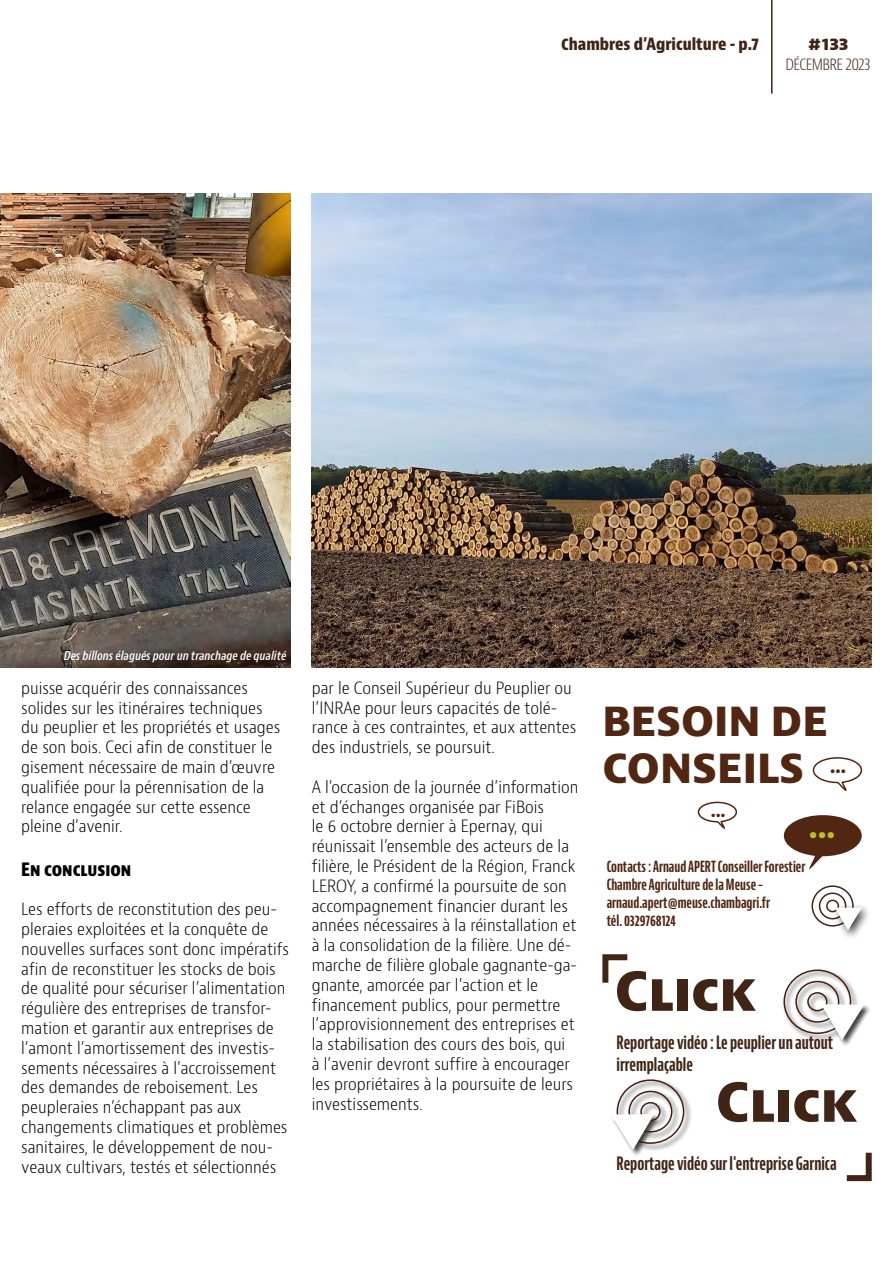
<style>
.page{position:relative;width:893px;height:1263px;background:#fff}
.page>*{position:absolute;margin:0;border:0;box-sizing:border-box;transform-origin:0 0}
.t1{font:800 52.5px "Bernina Sans";color:#402516}
.t2{font:800 39px/46.8px "Bernina Sans";color:#512613}
.t3{font:800 27px "Bernina Sans";color:#babf2f}
.t4{font:700 extra-condensed 18px/21.6px "Bernino Sans";color:#402516}
.t5{font:700 condensed 18px "Bernino Sans";color:#000}
.t6{font:300 condensed 16.5px/19.8px "Bernino Sans";color:#000}
.t7{font:700 condensed 16.5px "Bernino Sans";color:#402516}
.t8{font:300 condensed 16.5px "Bernino Sans";letter-spacing:-.04em;color:#402516}
.t9{font:800 16.5px "Bernino Sans";color:#402516}
.t10{font:700 extra-condensed 15px/18px "Bernino Sans";color:#512613}
.t11{font:italic 600 condensed 12px "Bernino Sans";color:#fff}
</style>
<div class="page">
<hr style="left:771px;top:0;width:1px;height:94px;background:#402516">
<div style="left:782px;top:968px;width:89px;height:79px;background:#000;opacity:.75"></div>
<svg style="left:783px;top:969px;width:81px;height:71px"></svg>
<div style="left:610px;top:1078px;width:82px;height:79px;background:#000;opacity:.75"></div>
<svg style="left:611px;top:1079px;width:74px;height:71px"></svg>
<svg style="left:602px;top:954px;width:26px;height:29px"></svg>
<svg style="left:846px;top:1152px;width:26px;height:30px"></svg>
<img style="left:312px;top:193px;width:560px;height:475px">
<svg style="left:784px;top:815px;width:78px;height:54px"></svg>
<div style="left:831px;top:902px;width:41px;height:38px;background:#000;opacity:.75"></div>
<svg style="left:811px;top:885px;width:51px;height:45px"></svg>
<img style="left:0;top:193px;width:291px;height:475px">
<svg style="left:812px;top:757px;width:51px;height:35px"></svg>
<svg style="left:697px;top:801px;width:41px;height:28px"></svg>
<p class="t7" style="left:561px;top:34px;width:200px">Chambres d’Agriculture - p.7</p>
<p class="t9" style="left:808px;top:33px;width:43px">#133</p>
<p class="t8" style="left:786px;top:54px;width:87px">DÉCEMBRE 2023</p>
<p class="t11" style="left:64px;top:649px;width:224px">Des billons élagués pour un tranchage de qualité</p>
<p class="t6" style="left:21px;top:678px;width:260px">puisse acquérir des connaissances solides sur les itinéraires techniques du peuplier et les propriétés et usages de son bois. Ceci afin de constituer le gisement nécessaire de main d’œuvre qualifiée pour la pérennisation de la relance engagée sur cette essence pleine d’avenir.</p>
<p class="t5" style="left:21px;top:858px;width:112px">En conclusion</p>
<p class="t6" style="left:21px;top:899px;width:269px">Les efforts de reconstitution des peu&shy;pleraies exploitées et la conquête de nouvelles surfaces sont donc impératifs afin de reconstituer les stocks de bois de qualité pour sécuriser l’alimentation régulière des entreprises de transfor&shy;mation et garantir aux entreprises de l’amont l’amortissement des investis&shy;sements nécessaires à l’accroissement des demandes de reboisement. Les peupleraies n’échappant pas aux changements climatiques et problèmes sanitaires, le développement de nou&shy;veaux cultivars, testés et sélectionnés</p>
<p class="t6" style="left:312px;top:678px;width:266px">par le Conseil Supérieur du Peuplier ou l’INRAe pour leurs capacités de tolé&shy;rance à ces contraintes, et aux attentes des industriels, se poursuit.</p>
<p class="t6" style="left:312px;top:777px;width:268px">A l’occasion de la journée d’information et d’échanges organisée par FiBois<br>le 6 octobre dernier à Epernay, qui réunissait l’ensemble des acteurs de la filière, le Président de la Région, Franck LEROY, a confirmé la poursuite de son accompagnement financier durant les années nécessaires à la réinstallation et à la consolidation de la filière. Une dé&shy;marche de filière globale gagnante-ga&shy;gnante, amorcée par l’action et le financement publics, pour permettre l’approvisionnement des entreprises et la stabilisation des cours des bois, qui<br>à l’avenir devront suffire à encourager les propriétaires à la poursuite de leurs investissements.</p>
<h2 class="t2" style="left:602px;top:699px;width:227px">BESOIN DE<br>CONSEILS</h2>
<h3 class="t3" style="left:809px;top:810px;width:28px">...</h3>
<p class="t10" style="left:607px;top:858px;width:200px">Contacts : Arnaud APERT Conseiller Forestier Chambre Agriculture de la Meuse – arnaud.apert@meuse.chambagri.fr<br>tél. 0329768124</p>
<h1 class="t1" style="left:614px;top:956px;width:144px">Click</h1>
<p class="t4" style="left:617px;top:1032px;width:218px">Reportage vidéo : Le peuplier un autout irremplaçable</p>
<h1 class="t1" style="left:716px;top:1067px;width:144px">Click</h1>
<p class="t4" style="left:617px;top:1153px;width:222px">Reportage vidéo sur l'entreprise Garnica</p>
</div>
